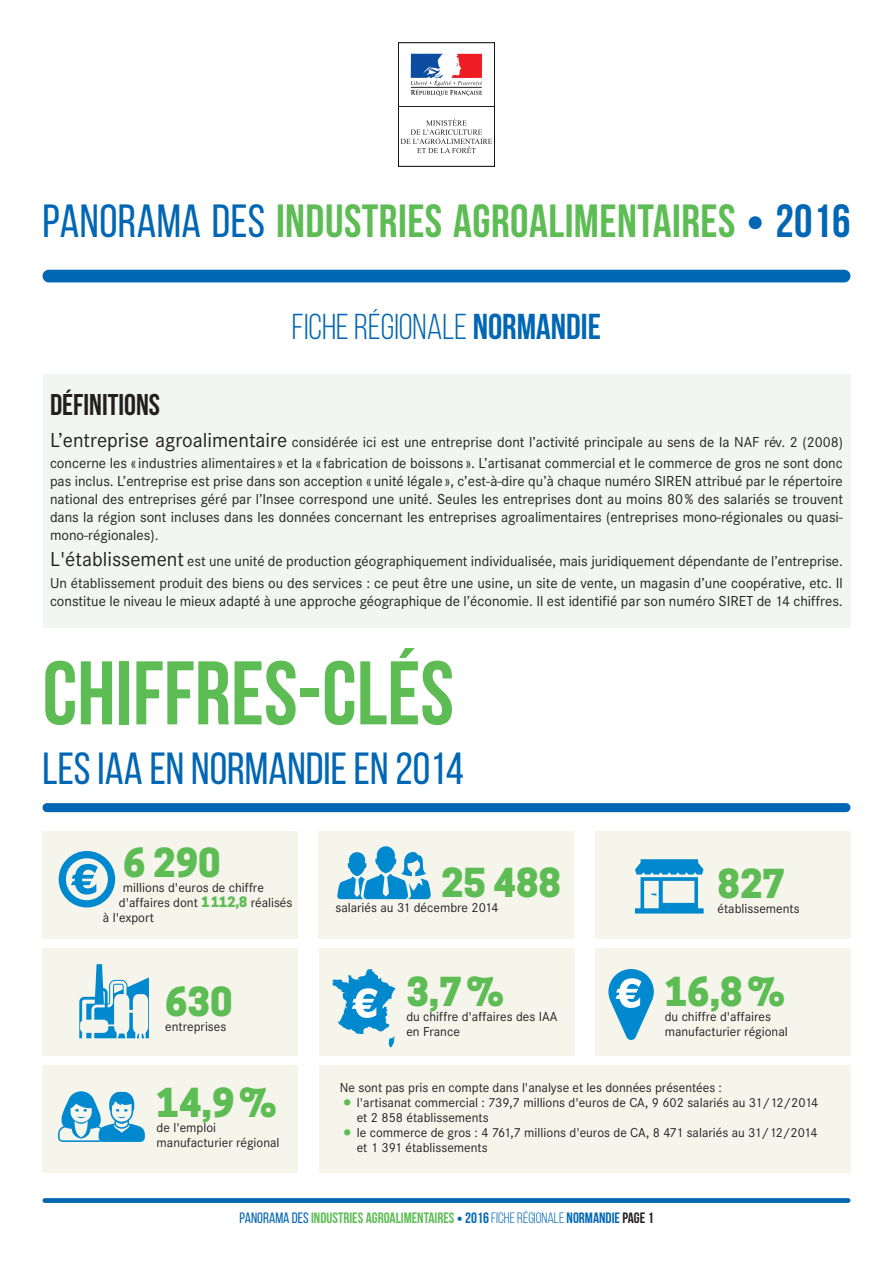
<style>
.page{position:relative;width:893px;height:1263px;background:#fff}
.page>*{position:absolute;margin:0;border:0;box-sizing:border-box;transform-origin:0 0}
.t1{font:700 90px "Bebas Neue";color:#5ebc55}
.t2{font:700 46.5px "Bebas Neue";letter-spacing:.01em;color:#5ebc55}
.t3{font:45px "Bebas Neue";color:#0166b3}
.t4{font:800 37.5px "Cooper Hewitt";color:#5ebc55}
.t5{font:36px "Bebas Neue";color:#0166b3}
.t6{font:700 30px "Bebas Neue";color:#231f20}
.t7{font:15px/18px "Corporate S";color:#231f20}
.t8{font:700 15px "Bebas Neue";color:#5ebc55}
.t9{font:13.5px/15px "Corporate S";color:#231f20}
.s1{font-weight:400;color:#0166b3}
.s2{color:#0166b3}
.s3{font-weight:700}
.s4{font-size:21px}
.s5{font-family:"Cooper Hewitt";font-weight:800;color:#5ebc55}
.s6{font-size:22.5px;color:#5ebc55}
.s7{color:#231f20}
</style>
<div class="page">
<div style="left:43px;top:832px;width:255px;height:107px;background:#f6f5eb"></div>
<div style="left:43px;top:1198px;width:807px;height:5px;background:#0166b3;border-radius:2px"></div>
<div style="left:43px;top:270px;width:807px;height:12px;background:#0166b3;border-radius:6px"></div>
<div style="left:43px;top:374px;width:807px;height:254px;background:#f2f6f2"></div>
<div style="left:319px;top:1066px;width:531px;height:107px;background:#f6f5eb"></div>
<div style="left:398px;top:43px;width:97px;height:123px;border:1px solid #000"></div>
<svg style="left:410px;top:54px;width:72px;height:42px"></svg>
<hr style="left:398px;top:106px;width:96px;height:1px;background:#231f20">
<svg style="left:401px;top:119px;width:91px;height:34px"></svg>
<div style="left:43px;top:803px;width:807px;height:9px;background:#0166b3;border-radius:5px"></div>
<svg style="left:59px;top:851px;width:56px;height:56px"></svg>
<div style="left:319px;top:832px;width:255px;height:107px;background:#f6f5eb"></div>
<svg style="left:337px;top:846px;width:94px;height:53px"></svg>
<div style="left:595px;top:832px;width:255px;height:107px;background:#f6f5eb"></div>
<svg style="left:635px;top:859px;width:69px;height:54px"></svg>
<div style="left:43px;top:949px;width:255px;height:107px;background:#f6f5eb"></div>
<div style="left:319px;top:949px;width:255px;height:107px;background:#f6f5eb"></div>
<svg style="left:332px;top:969px;width:63px;height:79px"></svg>
<svg style="left:79px;top:964px;width:70px;height:74px"></svg>
<div style="left:595px;top:949px;width:255px;height:107px;background:#f6f5eb"></div>
<svg style="left:608px;top:969px;width:46px;height:71px"></svg>
<div style="left:43px;top:1066px;width:255px;height:107px;background:#f6f5eb"></div>
<svg style="left:58px;top:1091px;width:87px;height:51px"></svg>
<h2 class="t2" style="left:43px;top:194px;width:809px"><span class="s1">PANORAMA DES</span> INDUSTRIES AGROALIMENTAIRES <span class="s2">• 2016</span></h2>
<h3 class="t5" style="left:292px;top:305px;width:311px">FICHE RÉGIONALE <span class="s3">NORMANDIE</span></h3>
<h3 class="t6" style="left:50px;top:387px;width:112px">DÉFINITIONS</h3>
<p class="t7" style="left:50px;top:431px;width:794px;line-height:21.1px"><span class="s4">L’entreprise agroalimentaire</span> considérée ici est une entreprise dont l’activité principale au sens de la NAF rév. 2 (2008) concerne les « industries alimentaires » et la « fabrication de boissons ». L’artisanat commercial et le commerce de gros ne sont donc</p>
<p class="t7" style="left:50px;top:472px;width:794px;text-align:justify">pas inclus. L’entreprise est prise dans son acception « unité légale », c’est-à-dire qu’à chaque numéro SIREN attribué par le répertoire national des entreprises géré par l’Insee correspond une unité. Seules les entreprises dont au moins 80 % des salariés se trouvent dans la région sont incluses dans les données concernant les entreprises agroalimentaires (entreprises mono-régionales ou quasi&shy;mono-régionales).</p>
<p class="t7" style="left:50px;top:551px;width:794px;line-height:21.1px"><span class="s4">L'établissement</span> est une unité de production géographiquement individualisée, mais juridiquement dépendante de l’entreprise.<br>Un établissement produit des biens ou des services : ce peut être une usine, un site de vente, un magasin d’une coopérative, etc. Il</p>
<p class="t7" style="left:50px;top:591px;width:794px">constitue le niveau le mieux adapté à une approche géographique de l’économie. Il est identifié par son numéro SIRET de 14 chiffres.</p>
<h1 class="t1" style="left:43px;top:641px;width:413px">CHIFFRES-CLÉS</h1>
<h3 class="t3" style="left:43px;top:742px;width:423px">LES IAA EN NORMANDIE EN 2014</h3>
<h3 class="t4" style="left:123px;top:841px;width:99px">6 290</h3>
<p class="t9" style="left:123px;top:880px;width:142px">millions d'euros de chiffre</p>
<p class="t9" style="left:119px;top:895px;width:175px">d'affaires dont <span class="s5">1 112,8</span> réalisés</p>
<p class="t9" style="left:103px;top:910px;width:53px">à l'export</p>
<h3 class="t4" style="left:165px;top:979px;width:69px">630</h3>
<p class="t9" style="left:165px;top:1019px;width:63px">entreprises</p>
<h3 class="t4" style="left:441px;top:860px;width:121px">25 488</h3>
<p class="t9" style="left:335px;top:900px;width:165px">salariés au 31 décembre 2014</p>
<h3 class="t4" style="left:406px;top:970px;width:99px">3,7 %</h3>
<p class="t9" style="left:406px;top:1009px;width:152px">du chiffre d'affaires des IAA en France</p>
<h3 class="t4" style="left:717px;top:862px;width:69px">827</h3>
<p class="t9" style="left:717px;top:901px;width:84px">établissements</p>
<h3 class="t4" style="left:665px;top:970px;width:122px">16,8 %</h3>
<p class="t9" style="left:665px;top:1009px;width:124px">du chiffre d'affaires manufacturier régional</p>
<h3 class="t4" style="left:157px;top:1080px;width:122px">14,9 %</h3>
<p class="t9" style="left:157px;top:1119px;width:125px">de l'emploi manufacturier régional</p>
<p class="t9" style="left:340px;top:1080px;width:384px">Ne sont pas pris en compte dans l'analyse et les données présentées :</p>
<p class="t9" style="left:357px;top:1095px;width:463px;text-indent:-17px"><span class="s6">•</span>l'artisanat commercial : 739,7 millions d'euros de CA, 9 602 salariés au 31/12/2014 et 2 858 établissements</p>
<p class="t9" style="left:357px;top:1125px;width:462px;text-indent:-17px"><span class="s6">•</span>le commerce de gros : 4 761,7 millions d'euros de CA, 8 471 salariés au 31/12/2014 et 1 391 établissements</p>
<p class="t8" style="left:239px;top:1209px;width:416px"><span class="s1">PANORAMA DES</span> INDUSTRIES AGROALIMENTAIRES<span class="s2">• 2016</span> <span class="s1">FICHE RÉGIONALE</span> <span class="s2">NORMANDIE</span> <span class="s7">PAGE 1</span></p>
</div>
